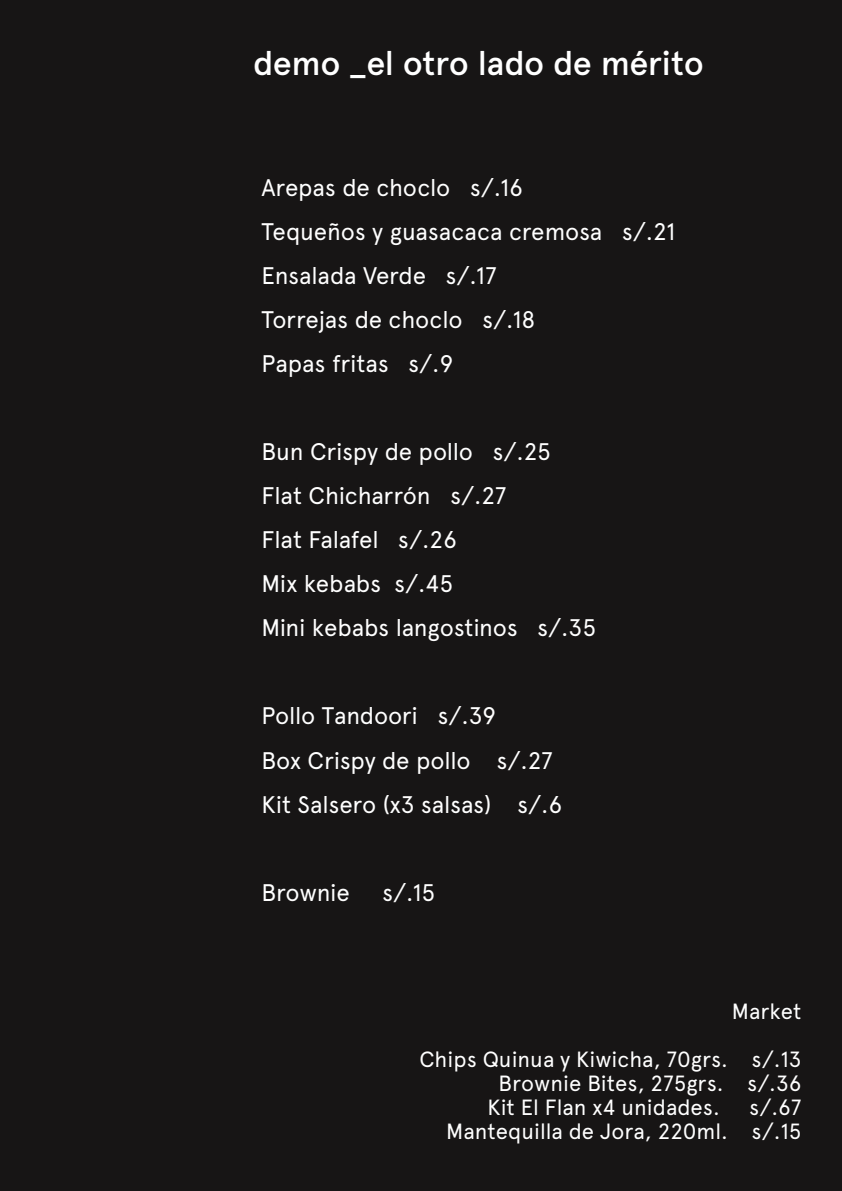
<style>
.page{position:relative;width:842px;height:1191px;background:#171515}
.page>*{position:absolute;margin:0;border:0;box-sizing:border-box;transform-origin:0 0}
.t1{font:500 34px "Apercu";letter-spacing:-.015em;color:#fff}
.t2{font:24px/44px "Apercu";letter-spacing:-.01em;color:#fff}
.t3{font:22px/24px "Apercu";color:#fff;text-align:right}
</style>
<div class="page">
<h1 class="t1" style="left:253px;top:42px;width:452px">demo _el otro lado de mérito</h1>
<p class="t2" style="left:261px;top:166px;width:415px">Arepas de choclo s/.16<br>Tequeños y guasacaca cremosa s/.21<br>Ensalada Verde s/.17<br>Torrejas de choclo s/.18<br>Papas fritas s/.9</p>
<p class="t2" style="left:261px;top:430px;width:336px">Bun Crispy de pollo s/.25<br>Flat Chicharrón s/.27<br>Flat Falafel s/.26<br>Mix kebabs s/.45<br>Mini kebabs langostinos s/.35</p>
<p class="t2" style="left:261px;top:694px;width:302px">Pollo Tandoori s/.39<br>Box Crispy de pollo s/.27<br>Kit Salsero (x3 salsas) s/.6</p>
<p class="t2" style="left:261px;top:870px;width:90px">Brownie</p>
<p class="t2" style="left:382px;top:870px;width:55px">s/.15</p>
<p class="t3" style="left:419px;top:986px;width:383px;line-height:48px">Market<br>Chips Quinua y Kiwicha, 70grs. s/.13</p>
<p class="t3" style="left:487px;top:1070px;width:315px;text-align:left;text-indent:11px">Brownie Bites, 275grs. s/.36<br>Kit El Flan x4 unidades.</p>
<p class="t3" style="left:446px;top:1094px;width:357px">s/.67<br>Mantequilla de Jora, 220ml. s/.15</p>
</div>
